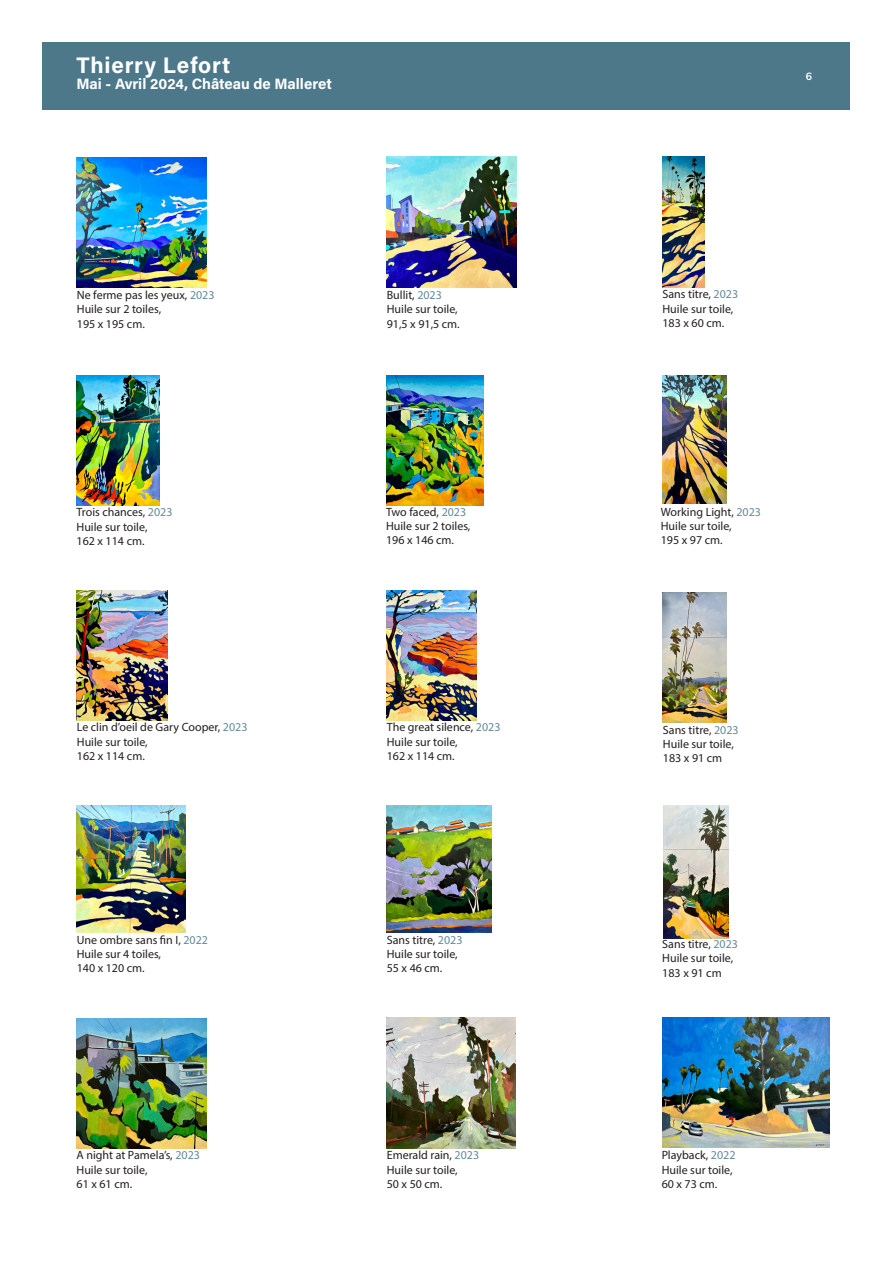
<style>
.page{position:relative;width:893px;height:1263px;background:#fff}
.page>*{position:absolute;margin:0;border:0;box-sizing:border-box;transform-origin:0 0}
.t1{font:22.5px "Acumin Variable Concept";letter-spacing:.035em;color:#fff}
.t2{font:15px "Acumin Variable Concept";letter-spacing:-.005em;color:#fff}
.t3{font:12px/14.4px "Myriad Pro";color:#231f20}
.t4{font:700 10.5px "Muli";color:#fff}
.s1{color:#62899a}
</style>
<div class="page">
<div style="left:43px;top:43px;width:807px;height:67px;background:#4d788a"></div>
<img style="left:662px;top:1017px;width:168px;height:130px">
<img style="left:663px;top:593px;width:63px;height:129px">
<img style="left:663px;top:805px;width:65px;height:133px">
<img style="left:662px;top:157px;width:43px;height:130px">
<img style="left:663px;top:376px;width:63px;height:128px">
<img style="left:77px;top:1018px;width:129px;height:130px">
<img style="left:77px;top:590px;width:91px;height:130px">
<img style="left:77px;top:157px;width:130px;height:131px">
<img style="left:77px;top:375px;width:83px;height:130px">
<img style="left:77px;top:805px;width:108px;height:127px">
<img style="left:387px;top:805px;width:104px;height:127px">
<img style="left:387px;top:157px;width:129px;height:130px">
<img style="left:387px;top:375px;width:96px;height:130px">
<img style="left:387px;top:590px;width:89px;height:130px">
<img style="left:387px;top:1018px;width:128px;height:130px">
<h1 class="t1" style="left:77px;top:49px;width:155px">Thierry Lefort</h1>
<p class="t2" style="left:77px;top:74px;width:257px">Mai - Avril 2024, Château de Malleret</p>
<p class="t4" style="left:806px;top:69px;width:8px">6</p>
<p class="t3" style="left:77px;top:287px;width:139px">Ne ferme pas les yeux, <span class="s1">2023<br></span>Huile sur 2 toiles,<br>195 x 195 cm.</p>
<p class="t3" style="left:387px;top:287px;width:74px">Bullit, <span class="s1">2023<br></span>Huile sur toile,<br>91,5 x 91,5 cm.</p>
<p class="t3" style="left:662px;top:287px;width:77px">Sans titre, <span class="s1">2023<br></span>Huile sur toile,<br>183 x 60 cm.</p>
<p class="t3" style="left:77px;top:505px;width:97px">Trois chances, <span class="s1">2023<br></span>Huile sur toile,<br>162 x 114 cm.</p>
<p class="t3" style="left:386px;top:504px;width:86px">Two faced, <span class="s1">2023<br></span>Huile sur 2 toiles,<br>196 x 146 cm.</p>
<p class="t3" style="left:661px;top:504px;width:102px">Working Light, <span class="s1">2023<br></span>Huile sur toile,<br>195 x 97 cm.</p>
<p class="t3" style="left:77px;top:720px;width:172px">Le clin d’oeil de Gary Cooper, <span class="s1">2023<br></span>Huile sur toile,<br>162 x 114 cm.</p>
<p class="t3" style="left:387px;top:720px;width:115px">The great silence, <span class="s1">2023<br></span>Huile sur toile,<br>162 x 114 cm.</p>
<p class="t3" style="left:663px;top:722px;width:77px">Sans titre, <span class="s1">2023<br></span>Huile sur toile,<br>183 x 91 cm</p>
<p class="t3" style="left:77px;top:932px;width:133px">Une ombre sans fin I, <span class="s1">2022<br></span>Huile sur 4 toiles,<br>140 x 120 cm.</p>
<p class="t3" style="left:387px;top:932px;width:77px">Sans titre, <span class="s1">2023<br></span>Huile sur toile,<br>55 x 46 cm.</p>
<p class="t3" style="left:662px;top:937px;width:77px">Sans titre, <span class="s1">2023<br></span>Huile sur toile,<br>183 x 91 cm</p>
<p class="t3" style="left:77px;top:1148px;width:125px">A night at Pamela’s, <span class="s1">2023<br></span>Huile sur toile,<br>61 x 61 cm.</p>
<p class="t3" style="left:387px;top:1148px;width:94px">Emerald rain, <span class="s1">2023<br></span>Huile sur toile,<br>50 x 50 cm.</p>
<p class="t3" style="left:662px;top:1148px;width:75px">Playback, <span class="s1">2022<br></span>Huile sur toile,<br>60 x 73 cm.</p>
</div>
